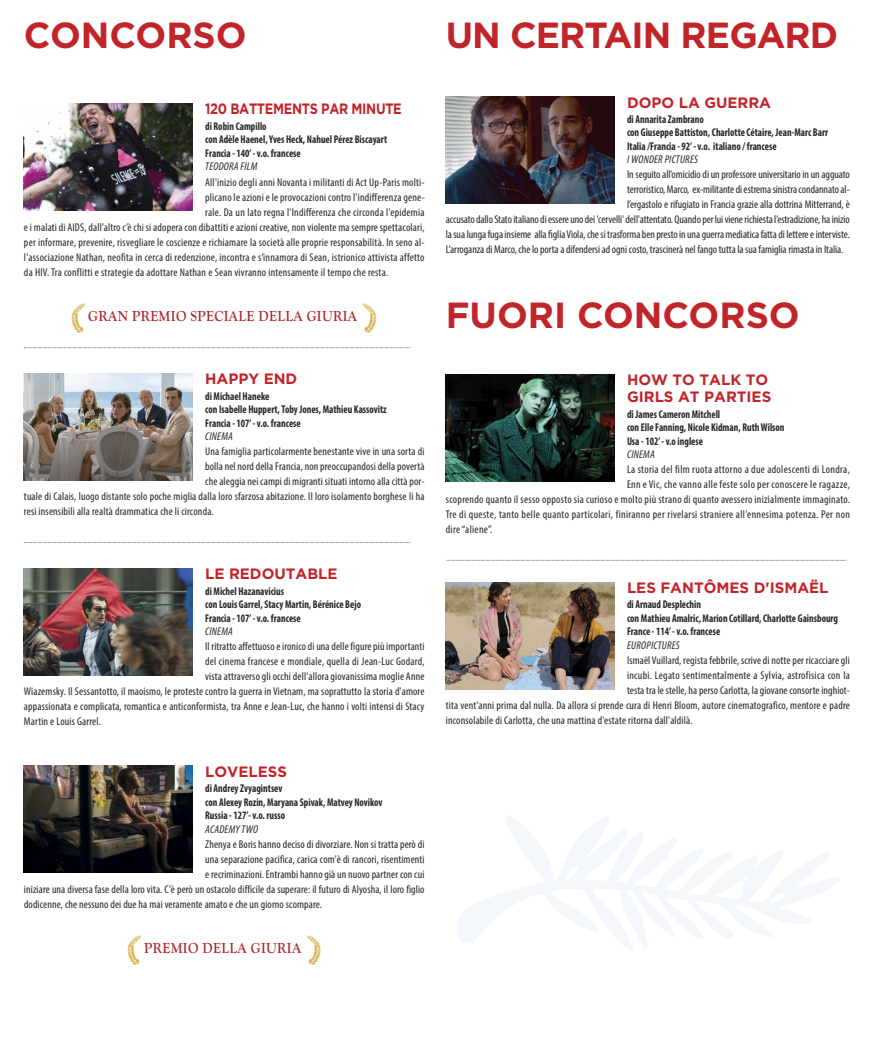
<style>
.page{position:relative;width:872px;height:1053px;background:#fff}
.page>*{position:absolute;margin:0;border:0;box-sizing:border-box;transform-origin:0 0}
.t1{font:37.5px "Youbilee";color:#d5ae41}
.t2{font:700 36.25px "Gotham";color:#c12429}
.t3{font:700 36.25px "Gotham";letter-spacing:-.02em;color:#c12429}
.t4{font:700 15px/17px "Gotham";color:#c12429}
.t5{font:700 15px "Goudy Old Style T";letter-spacing:.025em;color:#ab272c;scale:.9 1}
.t6{font:700 15px "Gotham";letter-spacing:-.025em;color:#c12429;scale:.85 1}
.t7{font:700 15px "Gotham";color:#c12429}
.t8{font:condensed 11.25px "Myriad Pro";letter-spacing:.015em;color:#272526}
.t9{font:700 condensed 11.25px/13.5px "Myriad Pro";color:#272526;scale:.9 1}
.t10{font:condensed 11.25px "Myriad Pro";letter-spacing:-.005em;color:#272526}
.t11{font:condensed 11.25px "Myriad Pro";letter-spacing:-.01em;color:#272526}
.t12{font:italic condensed 11.25px "Myriad Pro";letter-spacing:.02em;color:#272526}
</style>
<div class="page">
<img style="left:24px;top:103px;width:169px;height:108px">
<img style="left:24px;top:373px;width:169px;height:107px">
<svg style="left:24px;top:347px;width:386px;height:1px"></svg>
<svg style="left:24px;top:542px;width:386px;height:1px"></svg>
<img style="left:24px;top:568px;width:169px;height:107px">
<img style="left:24px;top:765px;width:169px;height:107px">
<img style="left:446px;top:96px;width:168px;height:107px">
<img style="left:446px;top:374px;width:168px;height:107px">
<svg style="left:446px;top:560px;width:400px;height:1px"></svg>
<img style="left:446px;top:582px;width:168px;height:107px">
<svg style="left:457px;top:815px;width:383px;height:136px"></svg>
<h2 class="t2" style="left:24px;top:23px;width:224px">CONCORSO</h2>
<h3 class="t6" style="left:205px;top:100px;width:233px">120 BATTEMENTS PAR MINUTE</h3>
<p class="t9" style="left:205px;top:120px;width:204px">di Robin Campillo<br>con Adèle Haenel, Yves Heck, Nahuel Pérez Biscayart<br>Francia - 140’- v.o. francese</p>
<p class="t12" style="left:205px;top:163px;width:54px">TEODORA FILM</p>
<p class="t8" style="left:205px;top:178px;width:221px">All'inizio degli anni Novanta i militanti di Act Up-Paris molti-</p>
<p class="t8" style="left:205px;top:193px;width:221px">plicano le azioni e le provocazioni contro l'indifferenza gene-</p>
<p class="t8" style="left:205px;top:208px;width:221px">rale. Da un lato regna l’Indifferenza che circonda l'epidemia</p>
<p class="t8" style="left:24px;top:223px;width:402px">ei malatidi AIDS,dall’altroc’èchi siadoperacon dibattitieazioni creative, non violente masemprespettacolari,</p>
<p class="t8" style="left:24px;top:238px;width:402px">per informare, prevenire, risvegliare le coscienze e richiamare la società alle proprie responsabilità. In seno al-</p>
<p class="t8" style="left:24px;top:253px;width:402px">l'associazione Nathan, neofita in cerca di redenzione, incontra e s’innamora di Sean, istrionico attivista affetto</p>
<p class="t8" style="left:24px;top:268px;width:366px">da HIV.Tra conflitti e strategie da adottare Nathan e Sean vivranno intensamente il tempo che resta.</p>
<h1 class="t1" style="left:71px;top:301px;width:8px">A</h1>
<h3 class="t5" style="left:88px;top:306px;width:300px">GRAN PREMIO SPECIALE DELLA GIURIA</h3>
<h1 class="t1" style="left:370px;top:301px;width:9px">B</h1>
<h3 class="t4" style="left:205px;top:370px;width:94px">HAPPY END</h3>
<p class="t9" style="left:205px;top:390px;width:203px">di Michael Haneke<br>con Isabelle Huppert,Toby Jones, Mathieu Kassovitz<br>Francia - 107’- v.o. francese</p>
<p class="t12" style="left:205px;top:432px;width:29px">CINEMA</p>
<p class="t8" style="left:205px;top:447px;width:221px">Una famiglia particolarmente benestante vive in una sorta di</p>
<p class="t8" style="left:205px;top:462px;width:221px">bolla nel norddellaFrancia, non preoccupandosidellapovertà</p>
<p class="t8" style="left:205px;top:477px;width:221px">chealeggia nei campidi migranti situati intornoallacittàpor-</p>
<p class="t8" style="left:24px;top:492px;width:402px">tuale di Calais, luogo distante solo poche miglia dalla loro sfarzosa abitazione. Il loro isolamento borghese li ha</p>
<p class="t8" style="left:24px;top:507px;width:191px">resi insensibili alla realtà drammatica che li circonda.</p>
<h3 class="t4" style="left:205px;top:565px;width:134px">LE REDOUTABLE</h3>
<p class="t9" style="left:205px;top:585px;width:175px">di Michel Hazanavicius<br>con Louis Garrel, Stacy Martin, Bérénice Bejo<br>Francia - 107’- v.o. francese</p>
<p class="t12" style="left:205px;top:627px;width:29px">CINEMA</p>
<p class="t8" style="left:205px;top:642px;width:221px">Il ritrattoaffettuosoeironicodiunadellefigurepiùimportanti</p>
<p class="t8" style="left:205px;top:657px;width:221px">del cinema francese e mondiale, quella di Jean-Luc Godard,</p>
<p class="t8" style="left:205px;top:672px;width:221px">vistaattraversogliocchidell'alloragiovanissima moglie Anne</p>
<p class="t8" style="left:24px;top:687px;width:402px">Wiazemsky. Il Sessantotto, il maoismo, le proteste contro la guerra in Vietnam, ma soprattutto la storia d'amore</p>
<p class="t8" style="left:24px;top:702px;width:402px">appassionata e complicata, romantica e anticonformista, tra Anne e Jean-Luc, che hanno i volti intensi di Stacy</p>
<p class="t8" style="left:24px;top:717px;width:78px">Martin e Louis Garrel.</p>
<h3 class="t4" style="left:205px;top:762px;width:83px">LOVELESS</h3>
<p class="t9" style="left:205px;top:782px;width:198px">di Andrey Zvyagintsev<br>con Alexey Rozin, Maryana Spivak, Matvey Novikov<br>Russia - 127’- v.o. russo</p>
<p class="t12" style="left:205px;top:824px;width:54px">ACADEMYTWO</p>
<p class="t8" style="left:205px;top:839px;width:221px">Zhenya e Boris hanno deciso di divorziare. Non si tratta però di</p>
<p class="t8" style="left:205px;top:854px;width:221px">una separazione pacifica, carica com'è di rancori, risentimenti</p>
<p class="t8" style="left:205px;top:869px;width:221px">erecriminazioni.Entrambi hannogiàun nuovopartner con cui</p>
<p class="t8" style="left:24px;top:884px;width:402px">iniziare una diversa fase della loro vita. C'è però un ostacolo difficile da superare: il futuro di Alyosha, il loro figlio</p>
<p class="t8" style="left:24px;top:899px;width:299px">dodicenne, che nessuno dei due ha mai veramente amato e che un giorno scompare.</p>
<h1 class="t1" style="left:127px;top:932px;width:8px">A</h1>
<h3 class="t5" style="left:144px;top:938px;width:176px">PREMIO DELLA GIURIA</h3>
<h1 class="t1" style="left:314px;top:932px;width:9px">B</h1>
<h2 class="t3" style="left:446px;top:23px;width:394px">UN CERTAIN REGARD</h2>
<h3 class="t7" style="left:627px;top:98px;width:146px">DOPO LA GUERRA</h3>
<p class="t9" style="left:627px;top:113px;width:225px">di Annarita Zambrano<br>con Giuseppe Battiston, Charlotte Cétaire, Jean-Marc Barr<br>Italia /Francia - 92’- v.o. italiano / francese</p>
<p class="t12" style="left:627px;top:155px;width:72px">I WONDERPICTURES</p>
<p class="t10" style="left:627px;top:170px;width:224px">In seguito all’omicidio di un professore universitario in un agguato</p>
<p class="t10" style="left:627px;top:185px;width:224px">terroristico,Marco, ex-militantediestremasinistracondannatoal-</p>
<p class="t10" style="left:627px;top:200px;width:224px">l’ergastolo e rifugiato in Francia grazie alla dottrina Mitterrand, è</p>
<p class="t11" style="left:446px;top:215px;width:405px">accusatodalloStatoitalianodiessereunodei 'cervelli'dell'attentato. Quandoperluivienerichiestal’estradizione, hainizio</p>
<p class="t10" style="left:446px;top:230px;width:405px">lasualungafugainsieme alla figliaViola,chesi trasformaben prestoin unaguerramediaticafattadi lettereeinterviste.</p>
<p class="t10" style="left:446px;top:245px;width:399px">L’arroganzadiMarco,cheloportaadifendersiadognicosto, trascinerà nel fangotuttalasuafamigliarimastain Italia.</p>
<h2 class="t2" style="left:446px;top:303px;width:355px">FUORI CONCORSO</h2>
<h3 class="t4" style="left:627px;top:371px;width:146px">HOW TO TALK TO<br>GIRLS AT PARTIES</h3>
<p class="t9" style="left:627px;top:408px;width:177px">di James Cameron Mitchell<br>con Elle Fanning, Nicole Kidman, RuthWilson<br>Usa - 102’- v.o inglese</p>
<p class="t12" style="left:627px;top:450px;width:29px">CINEMA</p>
<p class="t8" style="left:627px;top:465px;width:224px">La storia del film ruota attorno a due adolescenti di Londra,</p>
<p class="t8" style="left:627px;top:480px;width:224px">Enn e Vic, che vanno alle feste solo per conoscere le ragazze,</p>
<p class="t8" style="left:446px;top:495px;width:405px">scoprendo quanto il sesso opposto sia curioso e molto più strano di quanto avessero inizialmente immaginato.</p>
<p class="t8" style="left:446px;top:510px;width:405px">Tre di queste, tanto belle quanto particolari, finiranno per rivelarsi straniere all'ennesima potenza. Per non</p>
<p class="t8" style="left:446px;top:525px;width:48px">dire“aliene”.</p>
<h3 class="t4" style="left:627px;top:579px;width:203px">LES FANTÔMES D'ISMAËL</h3>
<p class="t9" style="left:627px;top:598px;width:236px">di Arnaud Desplechin<br>con Mathieu Amalric, Marion Cotillard, Charlotte Gainsbourg<br>France - 114’- v.o. francese</p>
<p class="t12" style="left:627px;top:640px;width:54px">EUROPICTURES</p>
<p class="t8" style="left:627px;top:655px;width:224px">Ismaël Vuillard, registafebbrile, scrivedi notteper ricacciaregli</p>
<p class="t8" style="left:627px;top:670px;width:224px">incubi. Legato sentimentalmente a Sylvia, astrofisica con la</p>
<p class="t8" style="left:627px;top:685px;width:224px">testatralestelle, hapersoCarlotta, lagiovaneconsorteinghiot-</p>
<p class="t8" style="left:446px;top:700px;width:405px">tita vent'anni prima dal nulla. Da allora si prende cura di Henri Bloom, autore cinematografico, mentore e padre</p>
<p class="t8" style="left:446px;top:715px;width:248px">inconsolabile di Carlotta, che una mattina d'estate ritorna dall'aldilà.</p>
</div>
